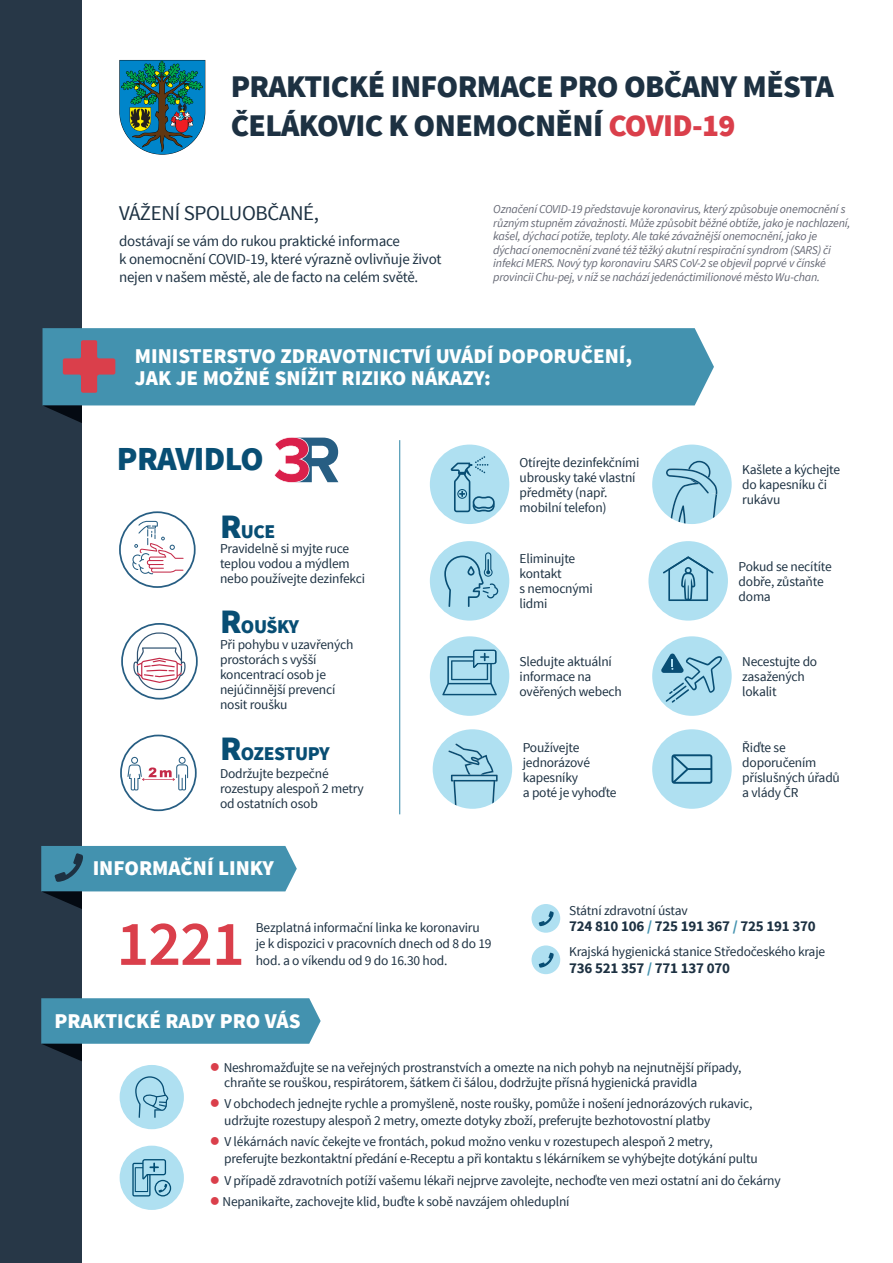
<style>
.page{position:relative;width:893px;height:1263px;background:#fff}
.page>*{position:absolute;margin:0;border:0;box-sizing:border-box;transform-origin:0 0}
.t1{font:600 63.9px "Source Sans Pro";color:#da3f4b}
.t2{font:900 33.6px "Source Sans Pro";letter-spacing:-.02em;color:#084e74}
.t3{font:900 31.5px/39px "Source Sans Pro";letter-spacing:-.02em;color:#1d3142}
.t4{font:900 21px/22.5px "Source Sans Pro";color:#fff}
.t5{font:21px "Source Sans Pro";letter-spacing:-.015em;color:#1d3142}
.t6{font:900 19.5px "Source Sans Pro";letter-spacing:-.02em;color:#084e74}
.t7{font:15px/18px "Source Sans Pro";letter-spacing:-.015em;color:#1d3142}
.t8{font:700 15px "Source Sans Pro";letter-spacing:-.015em;color:#1d3142}
.t9{font:13.5px/15px "Source Sans Pro";letter-spacing:-.015em;color:#1d3142}
.t10{font:italic 12px/13.5px "Source Sans Pro";letter-spacing:-.015em;color:#666975}
.s1{color:#da3f4b}
.s2{font-size:34.2px}
.s3{color:#4392af}
.s4{font-family:"Noto Sans";font-weight:700;font-size:18px;color:#da3f4b}
</style>
<div class="page">
<div style="left:0;top:0;width:82px;height:1263px;background:#273747"></div>
<div style="left:43px;top:328px;width:671px;height:77px;background:#4392af"></div>
<svg style="left:63px;top:340px;width:52px;height:53px;background:#91677b"></svg>
<svg style="left:652px;top:445px;width:80px;height:79px"></svg>
<div style="left:430px;top:445px;width:79px;height:79px;background:#afe0f1;border-radius:50%"></div>
<svg style="left:451px;top:456px;width:44px;height:56px"></svg>
<svg style="left:433px;top:729px;width:79px;height:80px"></svg>
<div style="left:648px;top:541px;width:80px;height:80px;background:#afe0f1;border-radius:50%"></div>
<svg style="left:663px;top:556px;width:51px;height:45px"></svg>
<div style="left:430px;top:541px;width:79px;height:80px;background:#afe0f1;border-radius:50%"></div>
<svg style="left:444px;top:552px;width:55px;height:55px"></svg>
<div style="left:430px;top:636px;width:79px;height:80px;background:#afe0f1;border-radius:50%"></div>
<svg style="left:442px;top:649px;width:55px;height:46px"></svg>
<div style="left:652px;top:636px;width:80px;height:80px;background:#afe0f1;border-radius:50%"></div>
<svg style="left:661px;top:653px;width:61px;height:50px"></svg>
<div style="left:652px;top:729px;width:80px;height:80px;background:#afe0f1;border-radius:50%"></div>
<svg style="left:671px;top:754px;width:41px;height:30px"></svg>
<svg style="left:43px;top:405px;width:39px;height:18px"></svg>
<svg style="left:119px;top:60px;width:86px;height:95px;background:#357d8a"></svg>
<svg style="left:41px;top:846px;width:256px;height:63px"></svg>
<svg style="left:41px;top:998px;width:280px;height:63px"></svg>
<div style="left:531px;top:904px;width:29px;height:29px;background:#afe0f1;border-radius:50%"></div>
<svg style="left:539px;top:911px;width:15px;height:15px"></svg>
<div style="left:531px;top:945px;width:29px;height:29px;background:#afe0f1;border-radius:50%"></div>
<svg style="left:539px;top:952px;width:15px;height:16px"></svg>
<div style="left:120px;top:1065px;width:64px;height:64px;background:#afe0f1;border-radius:50%"></div>
<svg style="left:135px;top:1076px;width:33px;height:42px"></svg>
<div style="left:120px;top:1146px;width:64px;height:64px;background:#afe0f1;border-radius:50%"></div>
<svg style="left:132px;top:1159px;width:39px;height:37px"></svg>
<svg style="left:120px;top:735px;width:77px;height:76px"></svg>
<svg style="left:119px;top:511px;width:77px;height:77px"></svg>
<svg style="left:121px;top:623px;width:77px;height:76px"></svg>
<svg style="left:274px;top:437px;width:64px;height:46px"></svg>
<hr style="left:399px;top:440px;width:1px;height:374px;background:#4392af">
<h3 class="t3" style="left:231px;top:68px;width:605px">PRAKTICKÉ INFORMACE PRO OBČANY MĚSTA<br>ČELÁKOVIC K ONEMOCNĚNÍ <span class="s1">COVID-19</span></h3>
<h3 class="t5" style="left:119px;top:200px;width:202px">VÁŽENÍ SPOLUOBČANÉ,</h3>
<p class="t7" style="left:119px;top:233px;width:324px">dostávají se vám do rukou praktické informace<br>k onemocnění COVID-19, které výrazně ovlivňuje život nejen v našem městě, ale de facto na celém světě.</p>
<p class="t10" style="left:493px;top:202px;width:359px">Označení COVID-19 představuje koronavirus, který způsobuje onemocnění s různým stupněm závažnosti. Může způsobit běžné obtíže, jako je nachlazení, kašel, dýchací potíže, teploty. Ale také závažnější onemocnění, jako je dýchací onemocnění zvané též těžký akutní respirační syndrom (SARS) či infekci MERS. Nový typ koronaviru SARS CoV-2 se objevil poprvé v čínské provincii Chu-pej, v níž se nachází jedenáctimilionové město Wu-chan.</p>
<h3 class="t4" style="left:135px;top:345px;width:499px">MINISTERSTVO ZDRAVOTNICTVÍ UVÁDÍ DOPORUČENÍ,<br>JAK JE MOŽNÉ SNÍŽIT RIZIKO NÁKAZY:</h3>
<h2 class="t2" style="left:117px;top:436px;width:148px">PRAVIDLO</h2>
<h3 class="t6" style="left:220px;top:519px;width:57px"><span class="s2">R</span>UCE</h3>
<p class="t9" style="left:220px;top:541px;width:147px">Pravidelně si myjte ruce teplou vodou a mýdlem nebo používejte dezinfekci</p>
<h3 class="t6" style="left:220px;top:613px;width:80px"><span class="s2">R</span>OUŠKY</h3>
<p class="t9" style="left:220px;top:637px;width:135px">Při pohybu v uzavřených prostorách s vyšší koncentrací osob je nejúčinnější prevencí nosit roušku</p>
<h3 class="t6" style="left:220px;top:741px;width:111px"><span class="s2">R</span>OZESTUPY</h3>
<p class="t9" style="left:220px;top:766px;width:145px">Dodržujte bezpečné rozestupy alespoň 2 metry od ostatních osob</p>
<h3 class="t4" style="left:93px;top:858px;width:183px">INFORMAČNÍ LINKY</h3>
<h1 class="t1" style="left:116px;top:903px;width:130px">1221</h1>
<p class="t9" style="left:256px;top:919px;width:237px;line-height:16.5px">Bezplatná informační linka ke koronaviru je k dispozici v pracovních dnech od 8 do 19 hod. a o víkendu od 9 do 16.30 hod.</p>
<h3 class="t4" style="left:55px;top:1011px;width:247px">PRAKTICKÉ RADY PRO VÁS</h3>
<p class="t9" style="left:520px;top:455px;width:121px">Otírejte dezinfekčními ubrousky také vlastní předměty (např. mobilní telefon)</p>
<p class="t9" style="left:520px;top:552px;width:75px">Eliminujte kontakt<br>s nemocnými lidmi</p>
<p class="t9" style="left:739px;top:559px;width:95px">Pokud se necítíte dobře, zůstaňte doma</p>
<p class="t9" style="left:742px;top:463px;width:99px">Kašlete a kýchejte do kapesníku či rukávu</p>
<p class="t9" style="left:520px;top:654px;width:104px">Sledujte aktuální informace na ověřených webech</p>
<p class="t9" style="left:523px;top:740px;width:95px">Používejte jednorázové kapesníky<br>a poté je vyhoďte</p>
<p class="t9" style="left:742px;top:654px;width:76px">Necestujte do zasažených lokalit</p>
<p class="t9" style="left:742px;top:740px;width:99px">Řiďte se doporučením příslušných úřadů a vlády ČR</p>
<p class="t9" style="left:569px;top:903px;width:120px">Státní zdravotní ústav</p>
<p class="t8" style="left:569px;top:917px;width:248px">724 810 106 <span class="s3">/</span> 725 191 367 <span class="s3">/</span> 725 191 370</p>
<p class="t9" style="left:569px;top:945px;width:257px">Krajská hygienická stanice Středočeského kraje</p>
<p class="t8" style="left:569px;top:958px;width:162px">736 521 357 <span class="s3">/</span> 771 137 070</p>
<p class="t9" style="left:224px;top:1060px;width:519px;text-indent:-15px"><span class="s4">●</span> Neshromažďujte se na veřejných prostranstvích a omezte na nich pohyb na nejnutnější případy, chraňte se rouškou, respirátorem, šátkem či šálou, dodržujte přísná hygienická pravidla</p>
<p class="t9" style="left:224px;top:1095px;width:530px;line-height:16.8px;text-indent:-15px"><span class="s4">●</span> V obchodech jednejte rychle a promyšleně, noste roušky, pomůže i nošení jednorázových rukavic, udržujte rozestupy alespoň 2 metry, omezte dotyky zboží, preferujte bezhotovostní platby</p>
<p class="t9" style="left:224px;top:1134px;width:535px;line-height:16.8px;text-indent:-15px"><span class="s4">●</span> V lékárnách navíc čekejte ve frontách, pokud možno venku v rozestupech alespoň 2 metry, preferujte bezkontaktní předání e-Receptu a při kontaktu s lékárníkem se vyhýbejte dotýkání pultu</p>
<p class="t9" style="left:209px;top:1173px;width:573px"><span class="s4">●</span> V případě zdravotních potíží vašemu lékaři nejprve zavolejte, nechoďte ven mezi ostatní ani do čekárny</p>
<p class="t9" style="left:209px;top:1194px;width:362px"><span class="s4">●</span> Nepanikařte, zachovejte klid, buďte k sobě navzájem ohleduplní</p>
</div>
